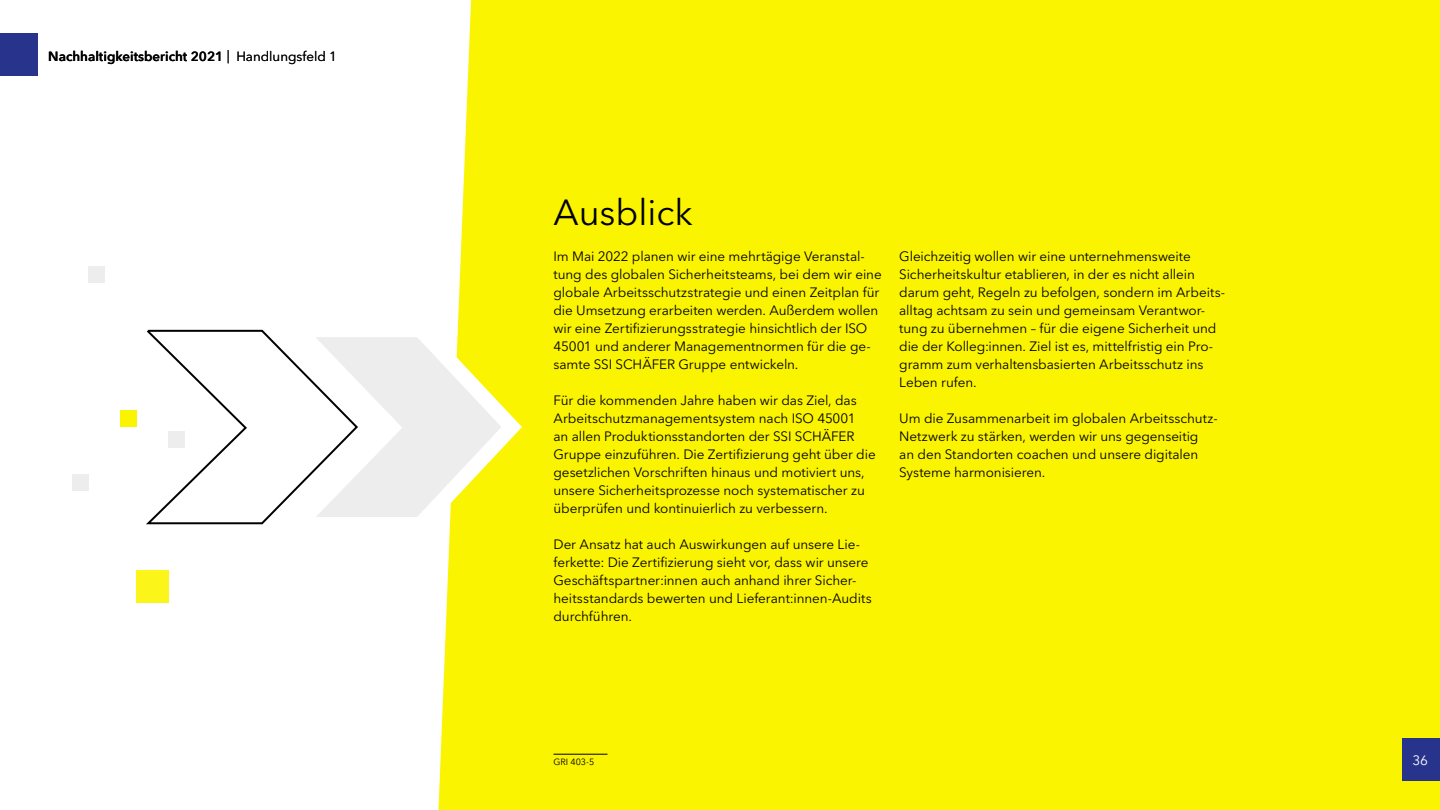
<style>
.page{position:relative;width:1440px;height:810px;background:#fff}
.page>*{position:absolute;margin:0;border:0;box-sizing:border-box;transform-origin:0 0}
.Ausblick{font:36px "Avenir Next W1 G";color:#000}
.Fließtext{font:13.5px/18px "Avenir Next W1 G";letter-spacing:-.005em;color:#000}
.t1{font:13.5px "Avenir Next W1 G";color:#fff}
.t2{font:600 13.35px "Avenir Next";color:#000}
.Fußnoten{font:9px "Avenir Next W1 G";color:#000}
.s1{font-family:"Avenir Next W1 G";font-weight:400}
</style>
<div class="page">
<div style="left:0;top:34px;width:38px;height:42px;background:#28348b"></div>
<div style="left:438px;top:0;width:1002px;height:810px;background:#fbf401"></div>
<div style="left:1402px;top:738px;width:38px;height:42px;background:#28348b"></div>
<svg style="left:438px;top:308px;width:95px;height:238px;background:#fbf518"></svg>
<svg style="left:146px;top:328px;width:366px;height:197px"></svg>
<hr style="left:554px;top:754px;width:54px;height:1px;background:#000">
<div style="left:137px;top:571px;width:32px;height:32px;background:#fbf51a"></div>
<div style="left:73px;top:475px;width:16px;height:16px;background:#ededed"></div>
<div style="left:121px;top:410px;width:16px;height:17px;background:#fbf401"></div>
<div style="left:169px;top:431px;width:16px;height:16px;background:#ededed"></div>
<div style="left:89px;top:266px;width:16px;height:16px;background:#ededed"></div>
<p class="t2" style="left:48px;top:45px;width:290px">Nachhaltigkeitsbericht 2021 <span class="s1">| Handlungsfeld 1</span></p>
<p class="Ausblick" style="left:554px;top:191px;width:141px">Ausblick</p>
<p class="Fließtext" style="left:554px;top:247px;width:330px">Im Mai 2022 planen wir eine mehrtägige Veranstal&shy;tung des globalen Sicherheitsteams, bei dem wir eine globale Arbeitsschutzstrategie und einen Zeitplan für die Umsetzung erarbeiten werden. Außerdem wollen wir eine Zertifizierungsstrategie hinsichtlich der ISO 45001 und anderer Managementnormen für die ge&shy;samte SSI SCHÄFER Gruppe entwickeln.</p>
<p class="Fließtext" style="left:554px;top:391px;width:324px">Für die kommenden Jahre haben wir das Ziel, das Arbeitschutzmanagementsystem nach ISO 45001<br>an allen Produktionsstandorten der SSI SCHÄFER Gruppe einzuführen. Die Zertifizierung geht über die gesetzlichen Vorschriften hinaus und motiviert uns, unsere Sicherheitsprozesse noch systematischer zu überprüfen und kontinuierlich zu verbessern.</p>
<p class="Fließtext" style="left:554px;top:535px;width:320px">Der Ansatz hat auch Auswirkungen auf unsere Lie&shy;ferkette: Die Zertifizierung sieht vor, dass wir unsere Geschäftspartner:innen auch anhand ihrer Sicher&shy;heitsstandards bewerten und Lieferant:innen-Audits durchführen.</p>
<p class="Fließtext" style="left:899px;top:247px;width:327px">Gleichzeitig wollen wir eine unternehmensweite Sicherheitskultur etablieren, in der es nicht allein darum geht, Regeln zu befolgen, sondern im Arbeits&shy;alltag achtsam zu sein und gemeinsam Verantwor&shy;tung zu übernehmen – für die eigene Sicherheit und die der Kolleg:innen. Ziel ist es, mittelfristig ein Pro&shy;gramm zum verhaltensbasierten Arbeitsschutz ins Leben rufen.</p>
<p class="Fließtext" style="left:899px;top:409px;width:320px">Um die Zusammenarbeit im globalen Arbeitsschutz-Netzwerk zu stärken, werden wir uns gegenseitig<br>an den Standorten coachen und unsere digitalen Systeme harmonisieren.</p>
<p class="Fußnoten" style="left:554px;top:756px;width:42px">GRI 403-5</p>
<p class="t1" style="left:1413px;top:752px;width:17px">36</p>
</div>
